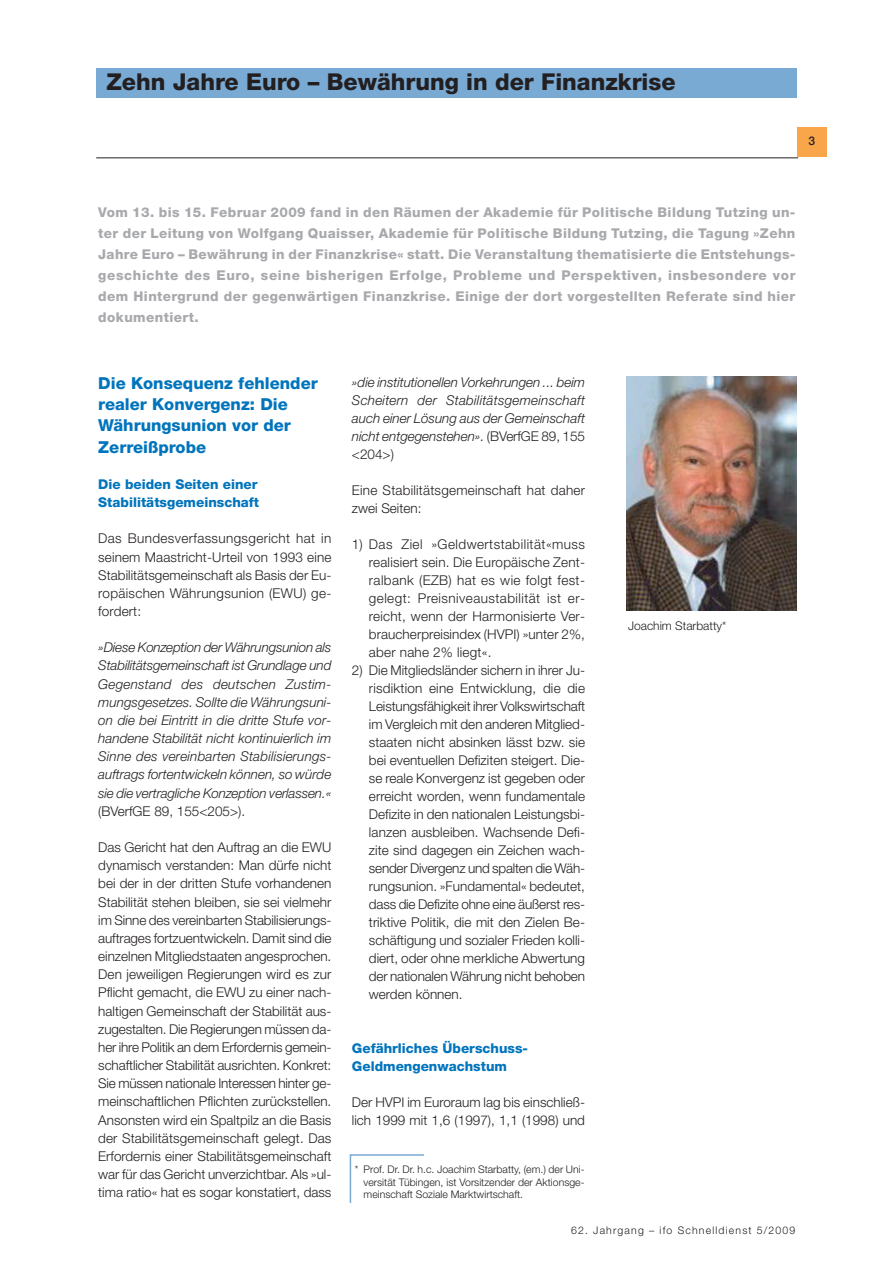
<style>
.page{position:relative;width:893px;height:1263px;background:#fff}
.page>*{position:absolute;margin:0;border:0;box-sizing:border-box;transform-origin:0 0}
.t1{font:800 23.25px "Helvetica Neue LT Std";color:#231f20}
.t2{font:800 16.5px/21.1px "Helvetica Neue LT Std";color:#0074bc}
.t3{font:300 13.5px/18px "Helvetica Neue LT Std";color:#231f20;text-align:justify}
.t4{font:italic 300 13.5px/18.1px "Helvetica Neue LT Std";letter-spacing:-.005em;color:#231f20;text-align:justify}
.t5{font:800 13.5px/21px "Helvetica Neue LT Std";letter-spacing:.03em;color:#a8a9ad;text-align:justify}
.t6{font:800 13.5px/18.1px "Helvetica Neue LT Std";color:#0074bc}
.t7{font:300 12px "Helvetica Neue LT Std";color:#231f20}
.t8{font:500 12px "Helvetica Neue LT Std";color:#231f20}
.t9{font:300 10.5px/12.8px "Helvetica Neue LT Std";color:#231f20;text-align:justify}
.t10{font:300 10.5px "Helvetica Neue LT Std";letter-spacing:.11em;color:#231f20}
.s1{font-style:normal}
</style>
<div class="page">
<hr style="left:96px;top:157px;width:702px;height:1px;background:#231f20">
<div style="left:796px;top:128px;width:30px;height:29px;background:#f9a64a"></div>
<div style="left:97px;top:68px;width:699px;height:30px;background:#79aad4"></div>
<svg style="left:626px;top:610px;width:170px;height:1px"></svg>
<img style="left:626px;top:376px;width:170px;height:234px">
<svg style="left:349px;top:1154px;width:75px;height:49px"></svg>
<h1 class="t1" style="left:106px;top:73px;width:570px">Zehn Jahre Euro – Bewährung in der Finanzkrise</h1>
<p class="t8" style="left:808px;top:136px;width:8px">3</p>
<p class="t5" style="left:98px;top:203px;width:698px">Vom 13. bis 15. Februar 2009 fand in den Räumen der Akademie für Politische Bildung Tutzing un&shy;ter der Leitung von Wolfgang Quaisser, Akademie für Politische Bildung Tutzing, die Tagung »Zehn Jahre Euro – Bewährung in der Finanzkrise« statt. Die Veranstaltung thematisierte die Entstehungs&shy;geschichte des Euro, seine bisherigen Erfolge, Probleme und Perspektiven, insbesondere vor dem Hintergrund der gegenwärtigen Finanzkrise. Einige der dort vorgestellten Referate sind hier dokumentiert.</p>
<p class="t2" style="left:98px;top:374px;width:221px">Die Konsequenz fehlender realer Konvergenz: Die<br>Währungsunion vor der<br>Zerreißprobe</p>
<p class="t6" style="left:98px;top:476px;width:162px">Die beiden Seiten einer<br>Stabilitätsgemeinschaft</p>
<p class="t3" style="left:98px;top:531px;width:235px">Das Bundesverfassungsgericht hat in seinem Maastricht-Urteil von 1993 eine Stabilitätsgemeinschaft als Basis der Eu&shy;ropäischen Währungsunion (EWU) ge&shy;fordert:</p>
<p class="t4" style="left:98px;top:640px;width:235px">»Diese Konzeption der Währungsunion als Stabilitätsgemeinschaft ist Grundlage und Gegenstand des deutschen Zustim&shy;mungsgesetzes. Sollte die Währungsuni&shy;on die bei Eintritt in die dritte Stufe vor&shy;handene Stabilität nicht kontinuierlich im Sinne des vereinbarten Stabilisierungs&shy;auftrags fortentwickeln können, so würde sie die vertragliche Konzeption verlassen.«</p>
<p class="t3" style="left:98px;top:803px;width:148px">(BVerfGE 89, 155&lt;205&gt;).</p>
<p class="t3" style="left:98px;top:840px;width:235px">Das Gericht hat den Auftrag an die EWU dynamisch verstanden: Man dürfe nicht bei der in der dritten Stufe vorhandenen Stabilität stehen bleiben, sie sei vielmehr im Sinne des vereinbarten Stabilisierungs&shy;auftrages fortzuentwickeln. Damit sind die einzelnen Mitgliedstaaten angesprochen.<br>Den jeweiligen Regierungen wird es zur Pflicht gemacht, die EWU zu einer nach&shy;haltigen Gemeinschaft der Stabilität aus&shy;zugestalten. Die Regierungen müssen da&shy;her ihre Politik an dem Erfordernis gemein&shy;schaftlicher Stabilität ausrichten. Konkret:<br>Sie müssen nationale Interessen hinter ge&shy;meinschaftlichen Pflichten zurückstellen.<br>Ansonsten wird ein Spaltpilz an die Basis der Stabilitätsgemeinschaft gelegt. Das Erfordernis einer Stabilitätsgemeinschaft war für das Gericht unverzichtbar. Als »ul&shy;tima ratio« hat es sogar konstatiert, dass</p>
<p class="t4" style="left:352px;top:374px;width:235px">»die institutionellen Vorkehrungen ... beim Scheitern der Stabilitätsgemeinschaft auch einer Lösung aus der Gemeinschaft nicht entgegenstehen». <span class="s1">(BVerfGE 89, 155 &lt;204&gt;)</span></p>
<p class="t3" style="left:352px;top:482px;width:234px">Eine Stabilitätsgemeinschaft hat daher zwei Seiten:</p>
<p class="t3" style="left:369px;top:536px;width:217px;text-indent:-17px">1) Das Ziel »Geldwertstabilität«muss realisiert sein. Die Europäische Zent&shy;ralbank (EZB) hat es wie folgt fest&shy;gelegt: Preisniveaustabilität ist er&shy;reicht, wenn der Harmonisierte Ver&shy;braucherpreisindex (HVPI) »unter 2%, aber nahe 2% liegt«.</p>
<p class="t3" style="left:369px;top:662px;width:217px;text-indent:-17px">2) Die Mitgliedsländer sichern in ihrer Ju&shy;risdiktion eine Entwicklung, die die Leistungsfähigkeit ihrer Volkswirtschaft im Vergleich mit den anderen Mitglied&shy;staaten nicht absinken lässt bzw. sie bei eventuellen Defiziten steigert. Die&shy;se reale Konvergenz ist gegeben oder erreicht worden, wenn fundamentale Defizite in den nationalen Leistungsbi&shy;lanzen ausbleiben. Wachsende Defi&shy;zite sind dagegen ein Zeichen wach&shy;sender Divergenz und spalten die Wäh&shy;rungsunion. »Fundamental« bedeutet, dass die Defizite ohne eine äußerst res&shy;triktive Politik, die mit den Zielen Be&shy;schäftigung und sozialer Frieden kolli&shy;diert, oder ohne merkliche Abwertung der nationalen Währung nicht behoben werden können.</p>
<p class="t6" style="left:352px;top:1040px;width:178px">Gefährliches Überschuss-<br>Geldmengenwachstum</p>
<p class="t3" style="left:352px;top:1094px;width:234px">Der HVPI im Euroraum lag bis einschließ&shy;lich 1999 mit 1,6 (1997), 1,1 (1998) und</p>
<p class="t9" style="left:363px;top:1164px;width:222px;text-indent:-9px">* Prof. Dr. Dr. h.c. Joachim Starbatty, (em.) der Uni&shy;versität Tübingen, ist Vorsitzender der Aktionsge&shy;meinschaft Soziale Marktwirtschaft.</p>
<p class="t7" style="left:628px;top:622px;width:100px">Joachim Starbatty*</p>
<p class="t10" style="left:571px;top:1227px;width:226px">62. Jahrgang – ifo Schnelldienst 5/2009</p>
</div>
